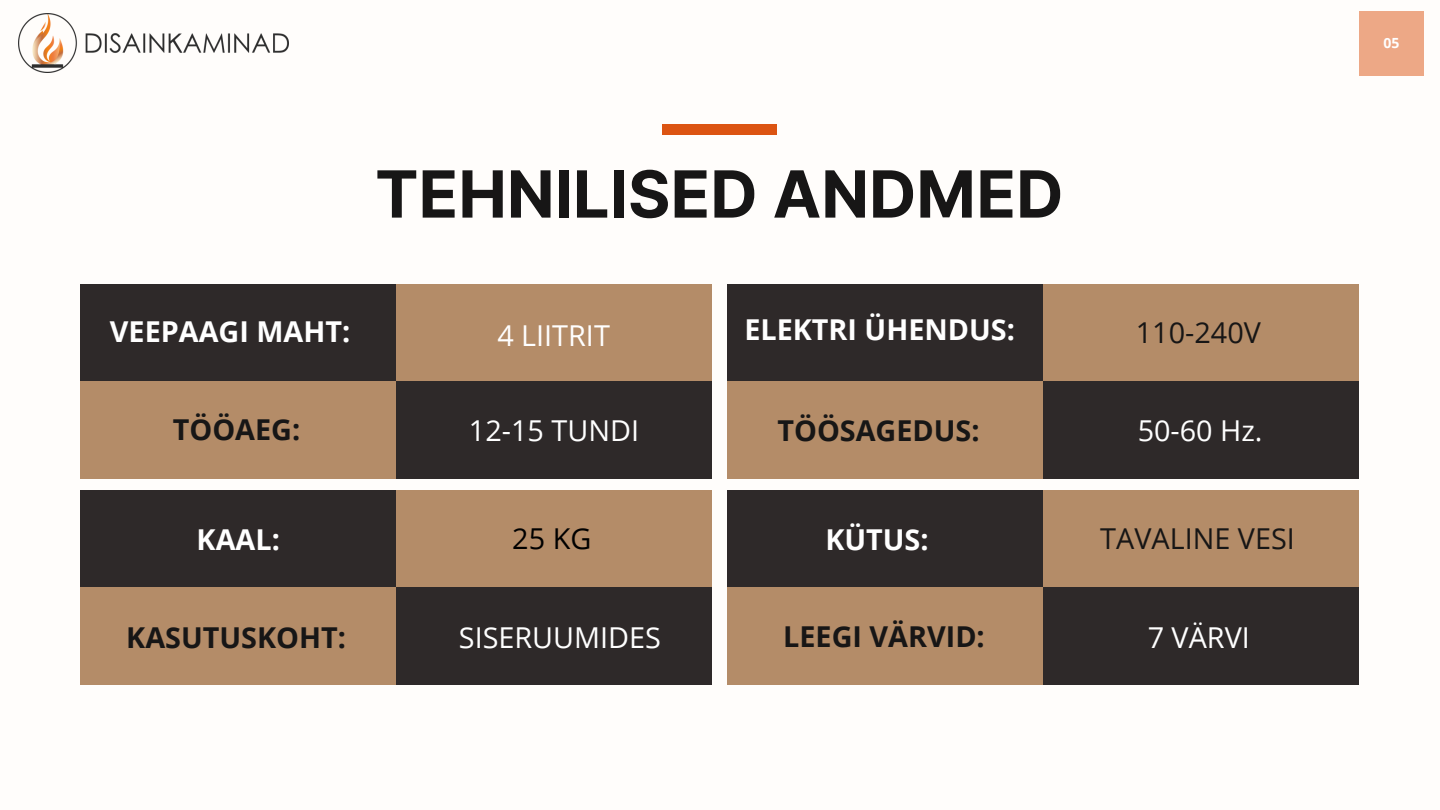
<style>
.page{position:relative;width:1440px;height:810px;background:#fffdfb}
.page>*{position:absolute;margin:0;border:0;box-sizing:border-box;transform-origin:0 0}
.t1{font:700 65px "Inter";color:#171616}
.t2{font:28.8px "Open Sans";color:#fff}
.t3{font:700 28.8px "Open Sans";color:#171616}
.t4{font:700 28.8px "Open Sans";color:#fff}
.t5{font:28.8px "Open Sans";color:#171616}
.t6{font:28.8px "Open Sans";color:#000}
.t7{font:700 14px "Open Sans";color:#fff}
</style>
<div class="page">
<div style="left:662px;top:125px;width:115px;height:10px;background:#dc5412"></div>
<div style="left:80px;top:284px;width:316px;height:98px;background:#2e2929"></div>
<div style="left:80px;top:382px;width:316px;height:97px;background:#b48c68"></div>
<div style="left:396px;top:284px;width:316px;height:98px;background:#b48c68"></div>
<div style="left:396px;top:382px;width:316px;height:97px;background:#2e2929"></div>
<div style="left:727px;top:284px;width:316px;height:98px;background:#2e2929"></div>
<div style="left:727px;top:382px;width:316px;height:97px;background:#b48c68"></div>
<div style="left:1043px;top:284px;width:316px;height:98px;background:#b48c68"></div>
<div style="left:1043px;top:382px;width:316px;height:97px;background:#2e2929"></div>
<div style="left:1359px;top:11px;width:65px;height:65px;background:#eda886"></div>
<img style="left:18px;top:14px;width:270px;height:58px">
<div style="left:80px;top:490px;width:316px;height:98px;background:#2e2929"></div>
<div style="left:80px;top:588px;width:316px;height:97px;background:#b48c68"></div>
<div style="left:396px;top:490px;width:316px;height:98px;background:#b48c68"></div>
<div style="left:396px;top:588px;width:316px;height:97px;background:#2e2929"></div>
<div style="left:727px;top:490px;width:316px;height:98px;background:#2e2929"></div>
<div style="left:727px;top:588px;width:316px;height:97px;background:#b48c68"></div>
<div style="left:1043px;top:490px;width:316px;height:98px;background:#b48c68"></div>
<div style="left:1043px;top:588px;width:316px;height:97px;background:#2e2929"></div>
<p class="t1" style="left:375px;top:155px;width:690px">TEHNILISED ANDMED</p>
<h1 class="t4" style="left:110px;top:311px;width:242px">VEEPAAGI MAHT:</h1>
<p class="t2" style="left:497px;top:315px;width:114px">4 LIITRIT</p>
<h3 class="t4" style="left:744px;top:309px;width:272px">ELEKTRI ÜHENDUS:</h3>
<h3 class="t5" style="left:1136px;top:312px;width:127px">110-240V</h3>
<h2 class="t3" style="left:173px;top:410px;width:129px">TÖÖAEG:</h2>
<h2 class="t2" style="left:469px;top:410px;width:172px">12-15 TUNDI</h2>
<h3 class="t3" style="left:777px;top:410px;width:204px">TÖÖSAGEDUS:</h3>
<h2 class="t2" style="left:1138px;top:410px;width:126px">50-60 Hz.</h2>
<h2 class="t4" style="left:197px;top:519px;width:85px">KAAL:</h2>
<h2 class="t6" style="left:512px;top:519px;width:80px">25 KG</h2>
<h2 class="t4" style="left:825px;top:519px;width:105px">KÜTUS:</h2>
<h2 class="t5" style="left:1100px;top:519px;width:196px">TAVALINE VESI</h2>
<h3 class="t3" style="left:126px;top:617px;width:221px">KASUTUSKOHT:</h3>
<p class="t2" style="left:459px;top:617px;width:204px">SISERUUMIDES</p>
<h3 class="t3" style="left:783px;top:616px;width:203px">LEEGI VÄRVID:</h3>
<h3 class="t2" style="left:1148px;top:617px;width:104px">7 VÄRVI</h3>
<h2 class="t7" style="left:1384px;top:33px;width:17px">05</h2>
</div>
